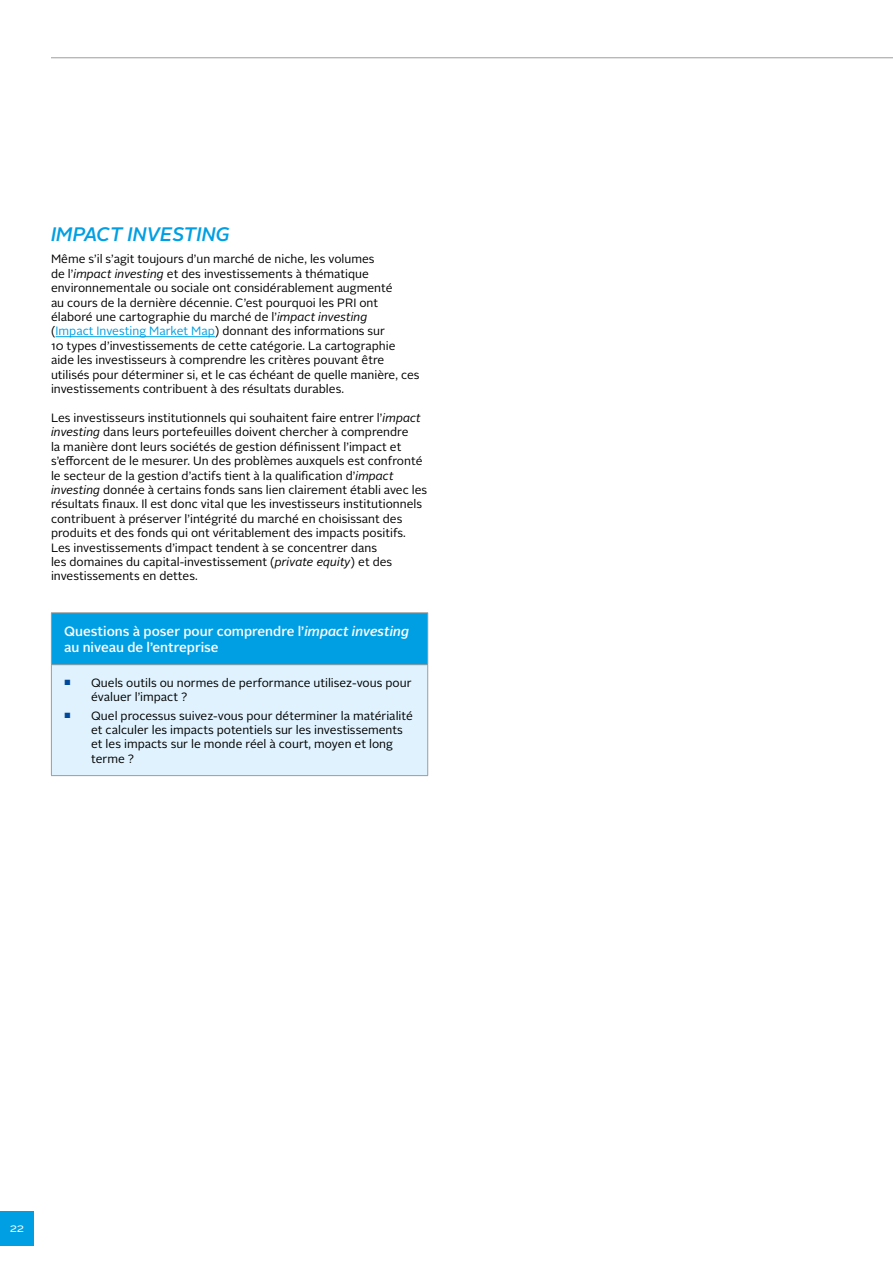
<style>
.page{position:relative;width:893px;height:1263px;background:#fff}
.page>*{position:absolute;margin:0;border:0;box-sizing:border-box;transform-origin:0 0}
._5_Paragraph_Subtitl{font:italic 500 19.5px "Alright Sans";color:#009fe3}
._5_Paragraph_Subtitl-2{font:500 13.5px/16.2px "Alright Sans";color:#fff}
._2_Body{font:12px/14.4px "Alright Sans";color:#000}
.t1{font:12px "Alright Sans";color:#fff}
.s1{font-style:italic}
.s2{color:#009fe3}
.s3{font-size:7.5px;color:#00489a}
</style>
<div class="page">
<hr style="left:51px;top:57px;width:842px;height:1px;background:#9d9d9c">
<div style="left:0;top:1212px;width:34px;height:34px;background:#009fe3"></div>
<hr style="left:56px;top:336px;width:159px;height:1px;background:#009fe3">
<div style="left:51px;top:613px;width:377px;height:52px;background:#009fe3"></div>
<div style="left:51px;top:665px;width:377px;height:111px;background:#dff2fd"></div>
<hr style="left:51px;top:612px;width:377px;height:1px;background:#9d9d9c">
<hr style="left:51px;top:613px;width:1px;height:51px;background:#9d9d9c">
<hr style="left:427px;top:613px;width:1px;height:51px;background:#9d9d9c">
<hr style="left:51px;top:664px;width:377px;height:1px;background:#9d9d9c">
<hr style="left:51px;top:665px;width:1px;height:110px;background:#9d9d9c">
<hr style="left:427px;top:665px;width:1px;height:110px;background:#9d9d9c">
<hr style="left:51px;top:775px;width:377px;height:1px;background:#9d9d9c">
<p class="_5_Paragraph_Subtitl" style="left:51px;top:220px;width:180px">IMPACT INVESTING</p>
<p class="_2_Body" style="left:51px;top:252px;width:370px">Même s’il s’agit toujours d’un marché de niche, les volumes<br>de l’<span class="s1">impact investing</span> et des investissements à thématique environnementale ou sociale ont considérablement augmenté<br>au cours de la dernière décennie. C’est pourquoi les PRI ont élaboré une cartographie du marché de l’<span class="s1">impact investing<br></span>(<span class="s2">Impact Investing Market Map</span>) donnant des informations sur<br>10 types d’investissements de cette catégorie. La cartographie aide les investisseurs à comprendre les critères pouvant être utilisés pour déterminer si, et le cas échéant de quelle manière, ces investissements contribuent à des résultats durables.</p>
<p class="_2_Body" style="left:51px;top:411px;width:378px">Les investisseurs institutionnels qui souhaitent faire entrer l’<span class="s1">impact investing</span> dans leurs portefeuilles doivent chercher à comprendre<br>la manière dont leurs sociétés de gestion définissent l’impact et s’efforcent de le mesurer. Un des problèmes auxquels est confronté le secteur de la gestion d’actifs tient à la qualification d’<span class="s1">impact investing</span> donnée à certains fonds sans lien clairement établi avec les résultats finaux. Il est donc vital que les investisseurs institutionnels contribuent à préserver l’intégrité du marché en choisissant des produits et des fonds qui ont véritablement des impacts positifs.<br>Les investissements d’impact tendent à se concentrer dans<br>les domaines du capital-investissement (<span class="s1">private equity</span>) et des investissements en dettes.</p>
<p class="_5_Paragraph_Subtitl-2" style="left:64px;top:623px;width:346px">Questions à poser pour comprendre l’<span class="s1">impact investing </span>au niveau de l’entreprise</p>
<p class="_2_Body" style="left:91px;top:675px;width:322px;text-indent:-27px"><span class="s3">■</span> Quels outils ou normes de performance utilisez-vous pour évaluer l’impact ?</p>
<p class="_2_Body" style="left:91px;top:708px;width:323px;text-indent:-27px"><span class="s3">■</span> Quel processus suivez-vous pour déterminer la matérialité et calculer les impacts potentiels sur les investissements et les impacts sur le monde réel à court, moyen et long terme ?</p>
<p class="t1" style="left:10px;top:1220px;width:16px">22</p>
</div>
